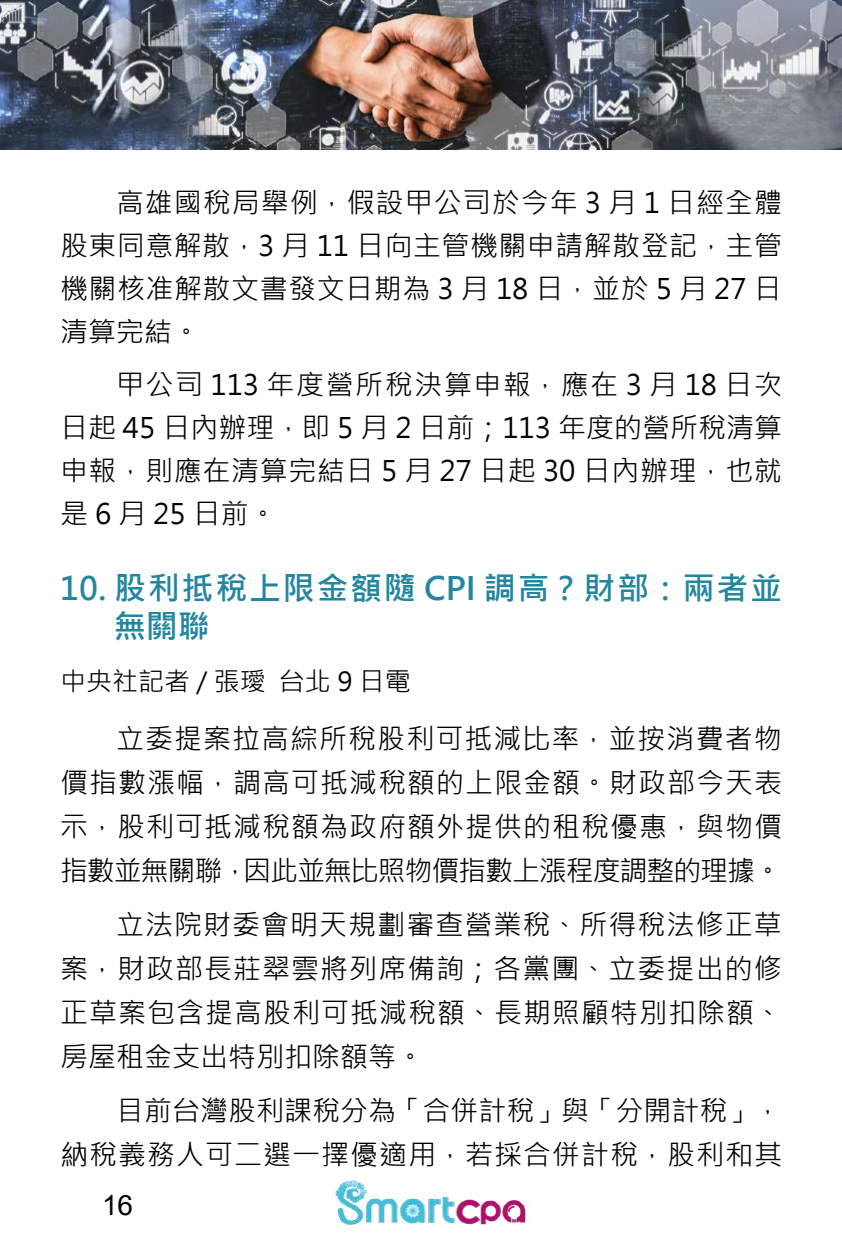
<style>
.page{position:relative;width:842px;height:1252px;background:#fff}
.page>*{position:absolute;margin:0;border:0;box-sizing:border-box;transform-origin:0 0}
.t1{font:700 32px/38px "Microsoft Jheng Hei";letter-spacing:.055em;color:#2486a0}
.t2{font:28px/44px "Microsoft Jheng Hei";letter-spacing:.02em;color:#000;text-align:justify}
.t3{font:28px "Arial";color:#000}
.t4{font:26px "Microsoft Jheng Hei";color:#000}
</style>
<div class="page">
<img style="left:335px;top:1177px;width:194px;height:48px">
<img style="left:0;top:0;width:842px;height:150px">
<p class="t2" style="left:60px;top:181px;width:724px;line-height:43px;text-indent:56px">高雄國稅局舉例，假設甲公司於今年 3 月 1 日經全體股東同意解散，3 月 11 日向主管機關申請解散登記，主管機關核准解散文書發文日期為 3 月 18 日，並於 5 月 27 日清算完結。</p>
<p class="t2" style="left:60px;top:363px;width:724px;line-height:43px;text-indent:56px">甲公司 113 年度營所稅決算申報，應在 3 月 18 日次日起 45 日內辦理，即 5 月 2 日前；113 年度的營所稅清算申報，則應在清算完結日 5 月 27 日起 30 日內辦理，也就是6月25日前。</p>
<p class="t1" style="left:114px;top:570px;width:670px;text-indent:-54px">10. 股利抵稅上限金額隨 CPI 調高？財部：兩者並無關聯</p>
<p class="t4" style="left:60px;top:665px;width:352px">中央社記者 / 張璦 台北 9 日電</p>
<p class="t2" style="left:60px;top:717px;width:724px;text-indent:56px">立委提案拉高綜所稅股利可抵減比率，並按消費者物價指數漲幅，調高可抵減稅額的上限金額。財政部今天表示，股利可抵減稅額為政府額外提供的租稅優惠，與物價指數並無關聯，因此並無比照物價指數上漲程度調整的理據。</p>
<p class="t2" style="left:60px;top:903px;width:724px;text-indent:56px">立法院財委會明天規劃審查營業稅、所得稅法修正草案，財政部長莊翠雲將列席備詢；各黨團、立委提出的修正草案包含提高股利可抵減稅額、長期照顧特別扣除額、房屋租金支出特別扣除額等。</p>
<p class="t2" style="left:60px;top:1089px;width:724px;text-align:right">目前台灣股利課稅分為「合併計稅」與「分開計稅」，<br>納稅義務人可二選一擇優適用，若採合併計稅，股利和其</p>
<p class="t3" style="left:102px;top:1186px;width:33px">16</p>
</div>
